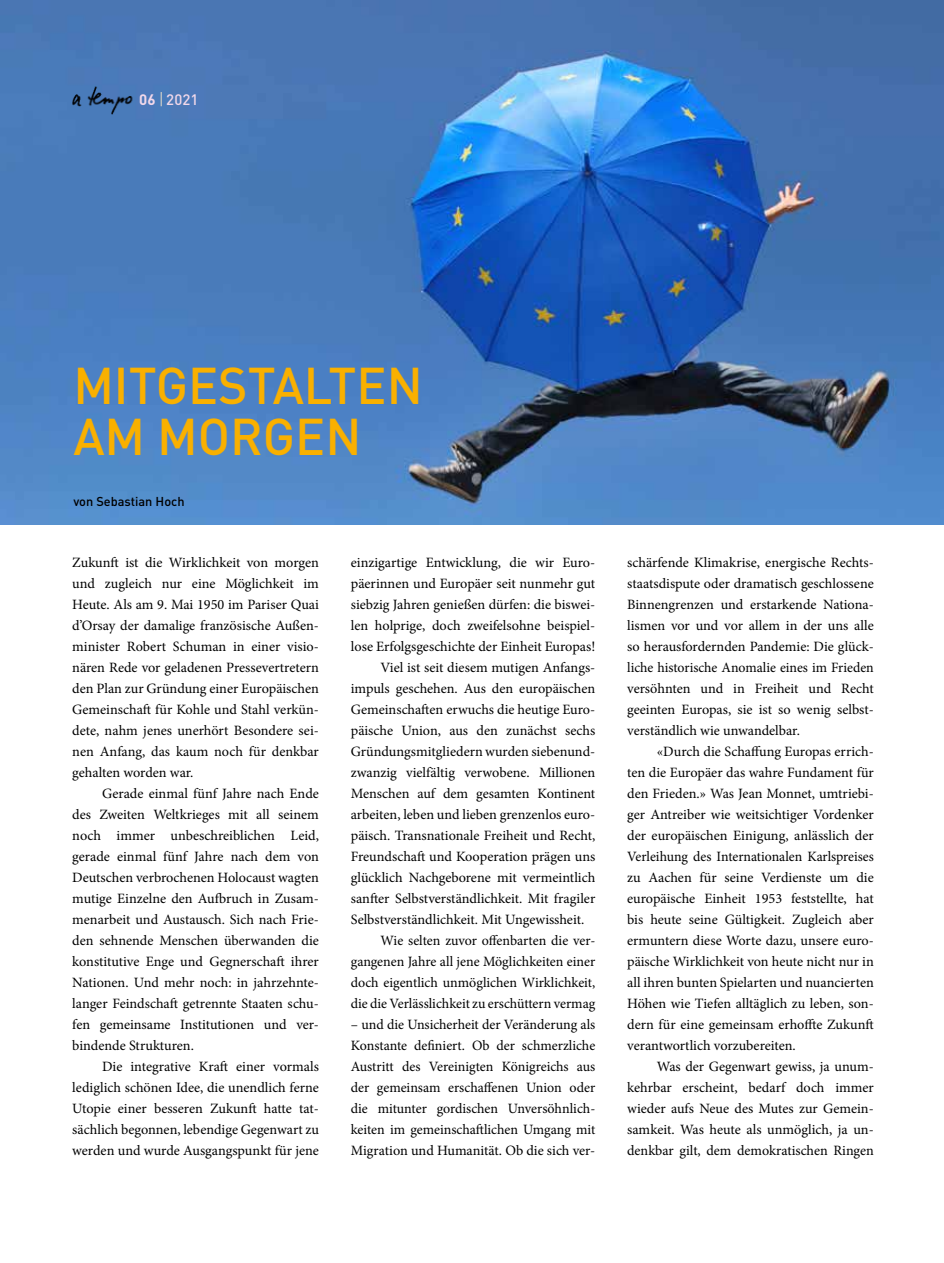
<style>
.page{position:relative;width:944px;height:1263px;background:#fff}
.page>*{position:absolute;margin:0;border:0;box-sizing:border-box;transform-origin:0 0}
.t1{font:500 51px/51px "DIN";color:#f9b000}
.t2{font:500 15px "DIN";color:#f1d8ea}
.t3{font:14.25px/21px "Minion Pro";color:#000;text-align:justify}
.t4{font:500 12.75px "DIN";color:#000}
.s1{font-weight:700}
.s2{font-weight:300;font-size:16.5px;color:#ffeccb}
</style>
<div class="page">
<img style="left:0;top:0;width:944px;height:524px">
<img style="left:72px;top:86px;width:62px;height:29px">
<p class="t2" style="left:139px;top:90px;width:61px"><span class="s1">06</span> <span class="s2">|</span> 2021</p>
<h1 class="t1" style="left:73px;top:358px;width:351px">MITGESTALTEN<br>AM MORGEN</h1>
<p class="t4" style="left:73px;top:493px;width:113px">von Sebastian Hoch</p>
<p class="t3" style="left:72px;top:552px;width:248px">Zukunft ist die Wirklichkeit von morgen und zugleich nur eine Möglichkeit im Heute. Als am 9. Mai 1950 im Pariser Quai d’Orsay der damalige französische Außen&shy;minister Robert Schuman in einer visio&shy;nären Rede vor geladenen Pressevertretern den Plan zur Gründung einer Europäischen Gemeinschaft für Kohle und Stahl verkün&shy;dete, nahm jenes unerhört Besondere sei&shy;nen Anfang, das kaum noch für denkbar gehalten worden war.</p>
<p class="t3" style="left:72px;top:783px;width:248px;text-indent:30px">Gerade einmal fünf Jahre nach Ende des Zweiten Weltkrieges mit all seinem noch immer unbeschreiblichen Leid, gerade einmal fünf Jahre nach dem von Deutschen verbrochenen Holocaust wagten mutige Einzelne den Aufbruch in Zusam&shy;menarbeit und Austausch. Sich nach Frie&shy;den sehnende Menschen überwanden die konstitutive Enge und Gegnerschaft ihrer Nationen. Und mehr noch: in jahrzehnte&shy;langer Feindschaft getrennte Staaten schu&shy;fen gemeinsame Institutionen und ver&shy;bindende Strukturen.</p>
<p class="t3" style="left:72px;top:1056px;width:248px;text-indent:30px">Die integrative Kraft einer vormals lediglich schönen Idee, die unendlich ferne Utopie einer besseren Zukunft hatte tat&shy;sächlich begonnen, lebendige Gegenwart zu werden und wurde Ausgangspunkt für jene</p>
<p class="t3" style="left:351px;top:552px;width:246px">einzigartige Entwicklung, die wir Euro-</p>
<p class="t3" style="left:351px;top:573px;width:246px">päerinnen und Europäer seit nunmehr gut</p>
<p class="t3" style="left:351px;top:594px;width:246px">siebzig Jahren genießen dürfen: die biswei-</p>
<p class="t3" style="left:351px;top:615px;width:246px">len holprige, doch zweifelsohne beispiel-</p>
<p class="t3" style="left:351px;top:636px;width:246px">lose Erfolgsgeschichte der Einheit Europas!</p>
<p class="t3" style="left:381px;top:657px;width:216px">Viel ist seit diesem mutigen Anfangs-</p>
<p class="t3" style="left:351px;top:678px;width:246px">impuls geschehen. Aus den europäischen</p>
<p class="t3" style="left:351px;top:699px;width:246px">Gemeinschaften erwuchs die heutige Euro-</p>
<p class="t3" style="left:351px;top:720px;width:246px">päische Union, aus den zunächst sechs</p>
<p class="t3" style="left:351px;top:741px;width:244px">Gründungsmitgliedern wurden siebenund-</p>
<p class="t3" style="left:351px;top:762px;width:246px">zwanzig vielfältig verwobene. Millionen</p>
<p class="t3" style="left:351px;top:783px;width:246px">Menschen auf dem gesamten Kontinent</p>
<p class="t3" style="left:351px;top:804px;width:246px">arbeiten, leben und lieben grenzenlos euro-</p>
<p class="t3" style="left:351px;top:825px;width:246px">päisch. Transnationale Freiheit und Recht,</p>
<p class="t3" style="left:351px;top:846px;width:246px">Freundschaft und Kooperation prägen uns</p>
<p class="t3" style="left:351px;top:867px;width:246px">glücklich Nachgeborene mit vermeintlich</p>
<p class="t3" style="left:351px;top:888px;width:246px">sanfter Selbstverständlichkeit. Mit fragiler</p>
<p class="t3" style="left:351px;top:909px;width:235px">Selbstverständlichkeit. Mit Ungewissheit.</p>
<p class="t3" style="left:381px;top:930px;width:216px">Wie selten zuvor offenbarten die ver-</p>
<p class="t3" style="left:351px;top:951px;width:246px">gangenen Jahre all jene Möglichkeiten einer</p>
<p class="t3" style="left:351px;top:972px;width:246px">doch eigentlich unmöglichen Wirklichkeit,</p>
<p class="t3" style="left:351px;top:993px;width:246px">die die Verlässlichkeit zu erschüttern vermag</p>
<p class="t3" style="left:351px;top:1014px;width:246px">– und die Unsicherheit der Veränderung als Konstante definiert. Ob der schmerzliche Austritt des Vereinigten Königreichs aus der gemeinsam erschaffenen Union oder die mitunter gordischen Unversöhnlich&shy;keiten im gemeinschaftlichen Umgang mit Migration und Humanität. Ob die sich ver-</p>
<p class="t3" style="left:627px;top:552px;width:248px">schärfende Klimakrise, energische Rechts&shy;staatsdispute oder dramatisch geschlossene Binnengrenzen und erstarkende Nationa&shy;lismen vor und vor allem in der uns alle so herausfordernden Pandemie: Die glück&shy;liche historische Anomalie eines im Frieden versöhnten und in Freiheit und Recht geeinten Europas, sie ist so wenig selbst&shy;verständlich wie unwandelbar.</p>
<p class="t3" style="left:627px;top:741px;width:248px;text-indent:30px">«Durch die Schaffung Europas errich&shy;ten die Europäer das wahre Fundament für den Frieden.» Was Jean Monnet, umtriebi&shy;ger Antreiber wie weitsichtiger Vordenker der europäischen Einigung, anlässlich der Verleihung des Internationalen Karlspreises zu Aachen für seine Verdienste um die europäische Einheit 1953 feststellte, hat bis heute seine Gültigkeit. Zugleich aber ermuntern diese Worte dazu, unsere euro&shy;päische Wirklichkeit von heute nicht nur in all ihren bunten Spielarten und nuancierten Höhen wie Tiefen alltäglich zu leben, son&shy;dern für eine gemeinsam erhoffte Zukunft verantwortlich vorzubereiten.</p>
<p class="t3" style="left:627px;top:1056px;width:248px;text-align:left;text-indent:30px">Was der Gegenwart gewiss, ja unum&shy;kehrbar erscheint, bedarf doch immer wieder aufs Neue des Mutes zur Gemein&shy;samkeit. Was heute als unmöglich, ja un-- denkbar gilt, dem demokratischen Ringen</p>
</div>
